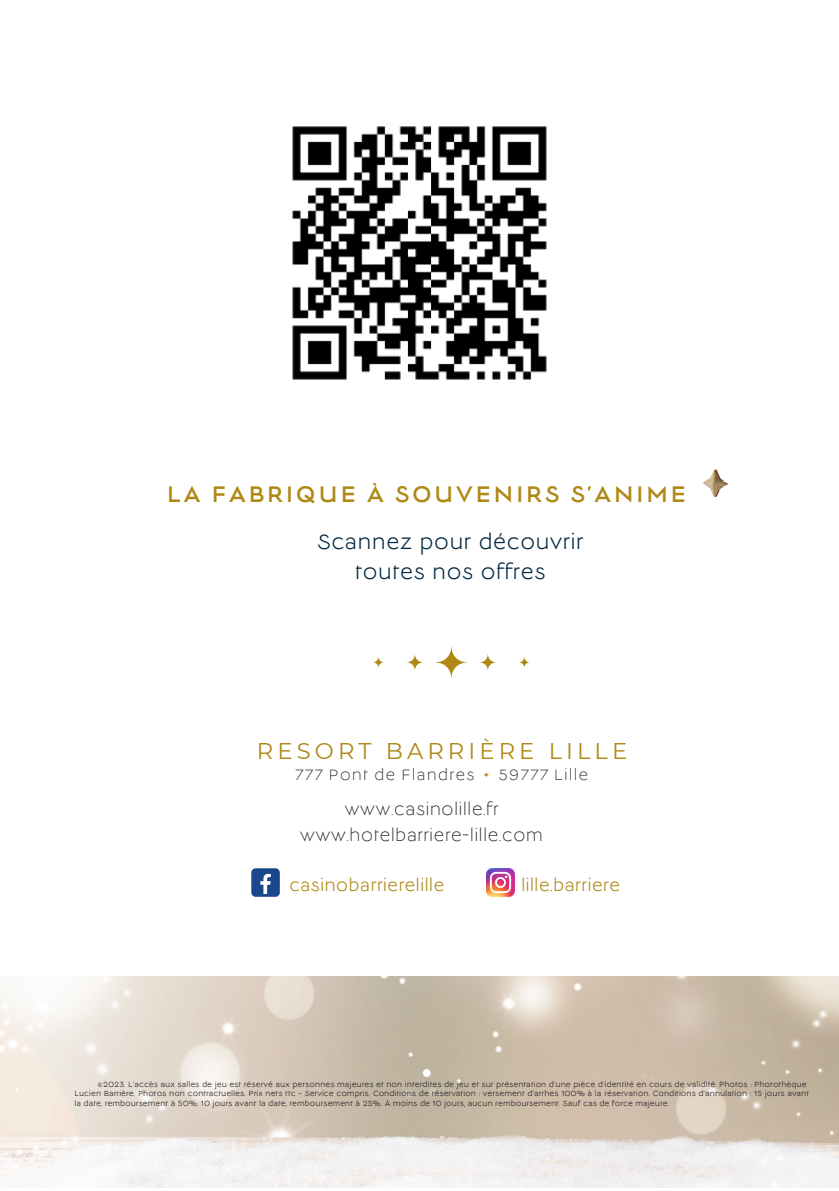
<style>
.page{position:relative;width:839px;height:1191px;background:#fff}
.page>*{position:absolute;margin:0;border:0;box-sizing:border-box;transform-origin:0 0}
.t1{font:25px "Lucien";letter-spacing:.095em;color:#af8816}
.t2{font:22.8px/30.4px "Lucien";letter-spacing:.005em;color:#022841;text-align:center}
.t3{font:22.8px "Montserrat";letter-spacing:.18em;color:#af8816}
.t4{font:300 18.6px/26.4px "Lucien";letter-spacing:.005em;color:#1a171c;text-align:center}
.t5{font:18.6px "Lucien";color:#af8816}
.t6{font:300 16.6px "Lucien";letter-spacing:.055em;color:#1a171c}
.t7{font:8.2px/9.4px "Lucien";color:#1a171c}
.s1{color:#af8816}
</style>
<div class="page">
<img style="left:703px;top:470px;width:24px;height:27px">
<img style="left:292px;top:126px;width:255px;height:254px">
<img style="left:0;top:976px;width:838px;height:212px">
<svg style="left:373px;top:657px;width:11px;height:11px"></svg>
<svg style="left:435px;top:647px;width:32px;height:31px"></svg>
<svg style="left:406px;top:654px;width:17px;height:17px"></svg>
<svg style="left:479px;top:654px;width:17px;height:17px"></svg>
<svg style="left:518px;top:657px;width:12px;height:11px"></svg>
<div style="left:251px;top:868px;width:29px;height:29px;background:#1a4789;border-radius:4px"></div>
<svg style="left:260px;top:874px;width:11px;height:20px"></svg>
<img style="left:486px;top:868px;width:28px;height:29px">
<p class="t1" style="left:167px;top:484px;width:521px">LA FABRIQUE À SOUVENIRS S’ANIME</p>
<p class="t2" style="left:317px;top:528px;width:268px">Scannez pour découvrir toutes nos offres</p>
<p class="t3" style="left:257px;top:737px;width:372px">RESORT BARRIÈRE LILLE</p>
<p class="t6" style="left:295px;top:768px;width:295px">777 Pont de Flandres <span class="s1">⋆</span> 59777 Lille</p>
<p class="t4" style="left:300px;top:797px;width:245px">www.casinolille.fr www.hotelbarriere-lille.com</p>
<p class="t5" style="left:289px;top:877px;width:157px">casinobarrierelille</p>
<p class="t5" style="left:521px;top:877px;width:101px">lille.barriere</p>
<p class="t7" style="left:97px;top:1080px;width:710px">©2023. L’accès aux salles de jeu est réservé aux personnes majeures et non interdites de jeu et sur présentation d’une pièce d’identité en cours de validité. Photos : Photothèque</p>
<p class="t7" style="left:74px;top:1089px;width:736px">Lucien Barrière. Photos non contractuelles. Prix nets ttc - Service compris. Conditions de réservation : versement d’arrhes 100% à la réservation. Conditions d’annulation : 15 jours avant la date, remboursement à 50%. 10 jours avant la date, remboursement à 25%. À moins de 10 jours, aucun remboursement. Sauf cas de force majeure.</p>
</div>
